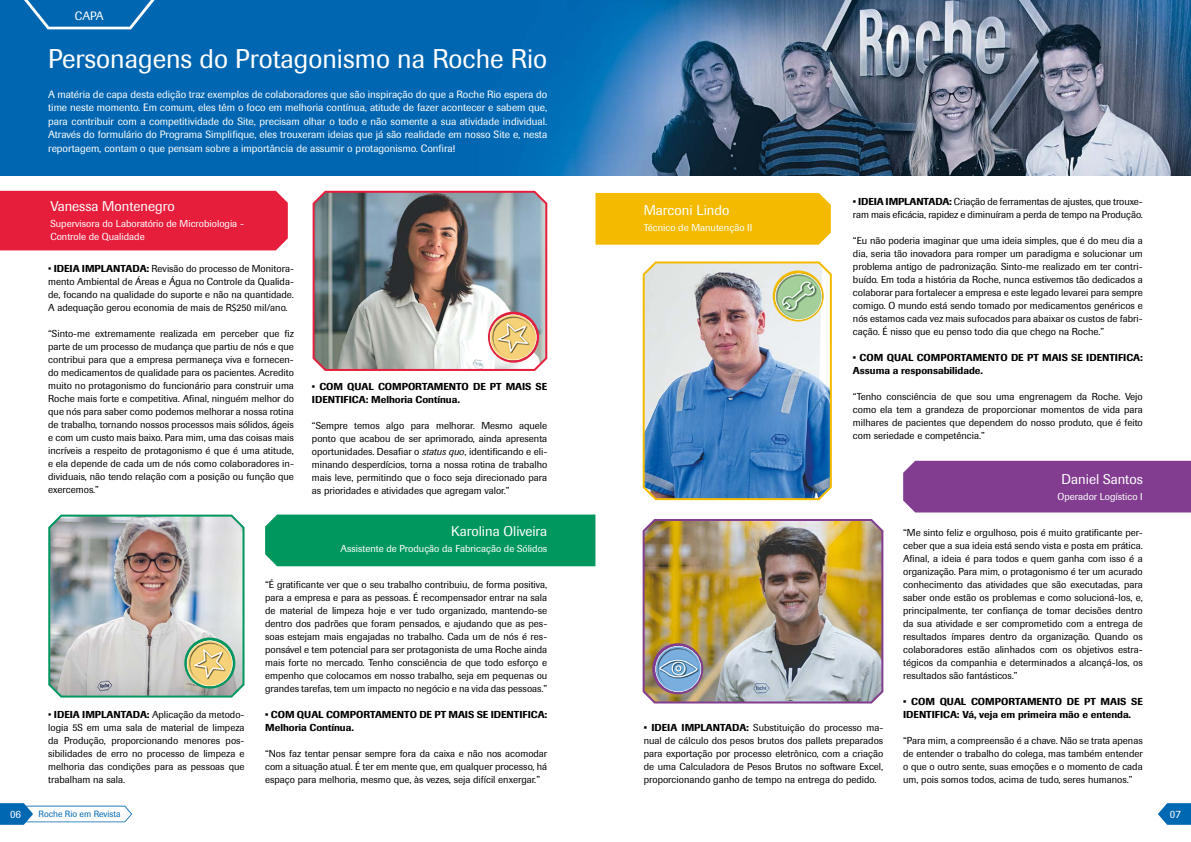
<style>
.page{position:relative;width:1191px;height:842px;background:#fff}
.page>*{position:absolute;margin:0;border:0;box-sizing:border-box;transform-origin:0 0}
.t1{font:26.8px "Imago";color:#fff}
.t2{font:14px "Imago";color:#fff}
.t3{font:12px "Imago";color:#fff}
.t4{font:11px "Imago";color:#fff}
.t5{font:10.5px/13.5px "Imago";color:#fff;text-align:justify}
.t6{font:10px/13px "Imago";color:#000;text-align:justify}
.t7{font:500 10px/13px "Imago";color:#000}
.t8{font:10px/13px "Imago";color:#fff}
.t9{font:9px "Imago";color:#0067b2}
.s1{font-weight:500}
.s2{font-style:italic}
</style>
<div class="page">
<img style="left:0;top:0;width:1191px;height:176px">
<div style="left:265px;top:514px;width:330px;height:52px;background:#00975f"></div>
<img style="left:312px;top:190px;width:236px;height:181px">
<svg style="left:0;top:803px;width:132px;height:22px"></svg>
<svg style="left:1158px;top:803px;width:33px;height:22px"></svg>
<svg style="left:24px;top:0;width:131px;height:29px;background:#1a75b9"></svg>
<img style="left:48px;top:514px;width:197px;height:184px">
<div style="left:0;top:191px;width:288px;height:59px;background:#e61e3c"></div>
<div style="left:595px;top:193px;width:236px;height:52px;background:#f3ba00"></div>
<div style="left:903px;top:461px;width:288px;height:51px;background:#823d90"></div>
<img style="left:642px;top:261px;width:190px;height:240px">
<img style="left:642px;top:519px;width:242px;height:185px">
<img style="left:653px;top:645px;width:50px;height:49px">
<img style="left:184px;top:639px;width:51px;height:49px">
<img style="left:772px;top:272px;width:51px;height:49px">
<img style="left:488px;top:313px;width:50px;height:50px">
<p class="t3" style="left:75px;top:8px;width:30px">CAPA</p>
<h1 class="t1" style="left:48px;top:42px;width:500px">Personagens do Protagonismo na Roche Rio</h1>
<p class="t5" style="left:48px;top:87px;width:500px">A matéria de capa desta edição traz exemplos de colaboradores que são inspiração do que a Roche Rio espera do time neste momento. Em comum, eles têm o foco em melhoria contínua, atitude de fazer acontecer e sabem que, para contribuir com a competitividade do Site, precisam olhar o todo e não somente a sua atividade individual.<br>Através do formulário do Programa Simplifique, eles trouxeram ideias que já são realidade em nosso Site e, nesta reportagem, contam o que pensam sobre a importância de assumir o protagonismo. Confira!</p>
<h2 class="t2" style="left:50px;top:197px;width:126px">Vanessa Montenegro</h2>
<p class="t8" style="left:50px;top:217px;width:195px">Supervisora do Laboratório de Microbiologia -<br>Controle de Qualidade</p>
<p class="t6" style="left:48px;top:262px;width:247px">• <span class="s1">IDEIA IMPLANTADA:</span> Revisão do processo de Monitora&shy;mento Ambiental de Áreas e Água no Controle da Qualida&shy;de, focando na qualidade do suporte e não na quantidade.<br>A adequação gerou economia de mais de R$250 mil/ano.</p>
<p class="t6" style="left:48px;top:327px;width:247px">“Sinto-me extremamente realizada em perceber que fiz parte de um processo de mudança que partiu de nós e que contribui para que a empresa permaneça viva e fornecen&shy;do medicamentos de qualidade para os pacientes. Acredito muito no protagonismo do funcionário para construir uma Roche mais forte e competitiva. Afinal, ninguém melhor do que nós para saber como podemos melhorar a nossa rotina de trabalho, tornando nossos processos mais sólidos, ágeis e com um custo mais baixo. Para mim, uma das coisas mais incríveis a respeito de protagonismo é que é uma atitude, e ela depende de cada um de nós como colaboradores in&shy;dividuais, não tendo relação com a posição ou função que exercemos.”</p>
<p class="t7" style="left:312px;top:380px;width:237px">• COM QUAL COMPORTAMENTO DE PT MAIS SE<br>IDENTIFICA: Melhoria Contínua.</p>
<p class="t6" style="left:312px;top:419px;width:237px">“Sempre temos algo para melhorar. Mesmo aquele ponto que acabou de ser aprimorado, ainda apresenta oportunidades. Desafiar o <span class="s2">status quo</span>, identificando e eli&shy;minando desperdícios, torna a nossa rotina de trabalho mais leve, permitindo que o foco seja direcionado para as prioridades e atividades que agregam valor.”</p>
<h2 class="t2" style="left:451px;top:522px;width:97px">Karolina Oliveira</h2>
<p class="t8" style="left:340px;top:542px;width:208px">Assistente de Produção da Fabricação de Sólidos</p>
<p class="t6" style="left:48px;top:708px;width:198px">• <span class="s1">IDEIA IMPLANTADA:</span> Aplicação da metodo&shy;logia 5S em uma sala de material de limpeza da Produção, proporcionando menores pos&shy;sibilidades de erro no processo de limpeza e melhoria das condições para as pessoas que trabalham na sala.</p>
<p class="t6" style="left:265px;top:578px;width:284px">“É gratificante ver que o seu trabalho contribuiu, de forma positiva, para a empresa e para as pessoas. É recompensador entrar na sala de material de limpeza hoje e ver tudo organizado, mantendo-se dentro dos padrões que foram pensados, e ajudando que as pes&shy;soas estejam mais engajadas no trabalho. Cada um de nós é res&shy;ponsável e tem potencial para ser protagonista de uma Roche ainda mais forte no mercado. Tenho consciência de que todo esforço e empenho que colocamos em nosso trabalho, seja em pequenas ou grandes tarefas, tem um impacto no negócio e na vida das pessoas.”</p>
<p class="t7" style="left:265px;top:708px;width:284px">• COM QUAL COMPORTAMENTO DE PT MAIS SE IDENTIFICA:<br>Melhoria Contínua.</p>
<p class="t6" style="left:265px;top:747px;width:284px">“Nos faz tentar pensar sempre fora da caixa e não nos acomodar com a situação atual. É ter em mente que, em qualquer processo, há espaço para melhoria, mesmo que, às vezes, seja difícil enxergar.”</p>
<h2 class="t2" style="left:643px;top:201px;width:87px">Marconi Lindo</h2>
<p class="t8" style="left:643px;top:221px;width:110px">Técnico de Manutenção II</p>
<p class="t6" style="left:853px;top:195px;width:291px"><span class="s1">• IDEIA IMPLANTADA:</span> Criação de ferramentas de ajustes, que trouxe&shy;ram mais eficácia, rapidez e diminuíram a perda de tempo na Produção.</p>
<p class="t6" style="left:853px;top:234px;width:291px">“Eu não poderia imaginar que uma ideia simples, que é do meu dia a dia, seria tão inovadora para romper um paradigma e solucionar um problema antigo de padronização. Sinto-me realizado em ter contri&shy;buído. Em toda a história da Roche, nunca estivemos tão dedicados a colaborar para fortalecer a empresa e este legado levarei para sempre comigo. O mundo está sendo tomado por medicamentos genéricos e nós estamos cada vez mais sufocados para abaixar os custos de fabri&shy;cação. É nisso que eu penso todo dia que chego na Roche.”</p>
<p class="t7" style="left:853px;top:351px;width:291px">• COM QUAL COMPORTAMENTO DE PT MAIS SE IDENTIFICA:<br>Assuma a responsabilidade.</p>
<p class="t6" style="left:853px;top:390px;width:291px">“Tenho consciência de que sou uma engrenagem da Roche. Vejo como ela tem a grandeza de proporcionar momentos de vida para milhares de pacientes que dependem do nosso produto, que é feito com seriedade e competência.”</p>
<h2 class="t2" style="left:1061px;top:470px;width:83px">Daniel Santos</h2>
<p class="t8" style="left:1057px;top:490px;width:87px">Operador Logístico I</p>
<p class="t6" style="left:643px;top:721px;width:241px"><span class="s1">• IDEIA IMPLANTADA:</span> Substituição do processo ma&shy;nual de cálculo dos pesos brutos dos pallets preparados para exportação por processo eletrônico, com a criação de uma Calculadora de Pesos Brutos no software Excel, proporcionando ganho de tempo na entrega do pedido.</p>
<p class="t6" style="left:903px;top:526px;width:241px">“Me sinto feliz e orgulhoso, pois é muito gratificante per&shy;ceber que a sua ideia está sendo vista e posta em prática.<br>Afinal, a ideia é para todos e quem ganha com isso é a organização. Para mim, o protagonismo é ter um acurado conhecimento das atividades que são executadas, para saber onde estão os problemas e como solucioná-los, e, principalmente, ter confiança de tomar decisões dentro da sua atividade e ser comprometido com a entrega de resultados ímpares dentro da organização. Quando os colaboradores estão alinhados com os objetivos estra&shy;tégicos da companhia e determinados a alcançá-los, os resultados são fantásticos.”</p>
<p class="t7" style="left:903px;top:695px;width:241px">• COM QUAL COMPORTAMENTO DE PT MAIS SE<br>IDENTIFICA: Vá, veja em primeira mão e entenda.</p>
<p class="t6" style="left:903px;top:734px;width:241px">“Para mim, a compreensão é a chave. Não se trata apenas de entender o trabalho do colega, mas também entender o que o outro sente, suas emoções e o momento de cada um, pois somos todos, acima de tudo, seres humanos.”</p>
<p class="t4" style="left:10px;top:807px;width:12px">06</p>
<p class="t9" style="left:39px;top:808px;width:84px">Roche Rio em Revista</p>
<p class="t4" style="left:1169px;top:807px;width:12px">07</p>
</div>
